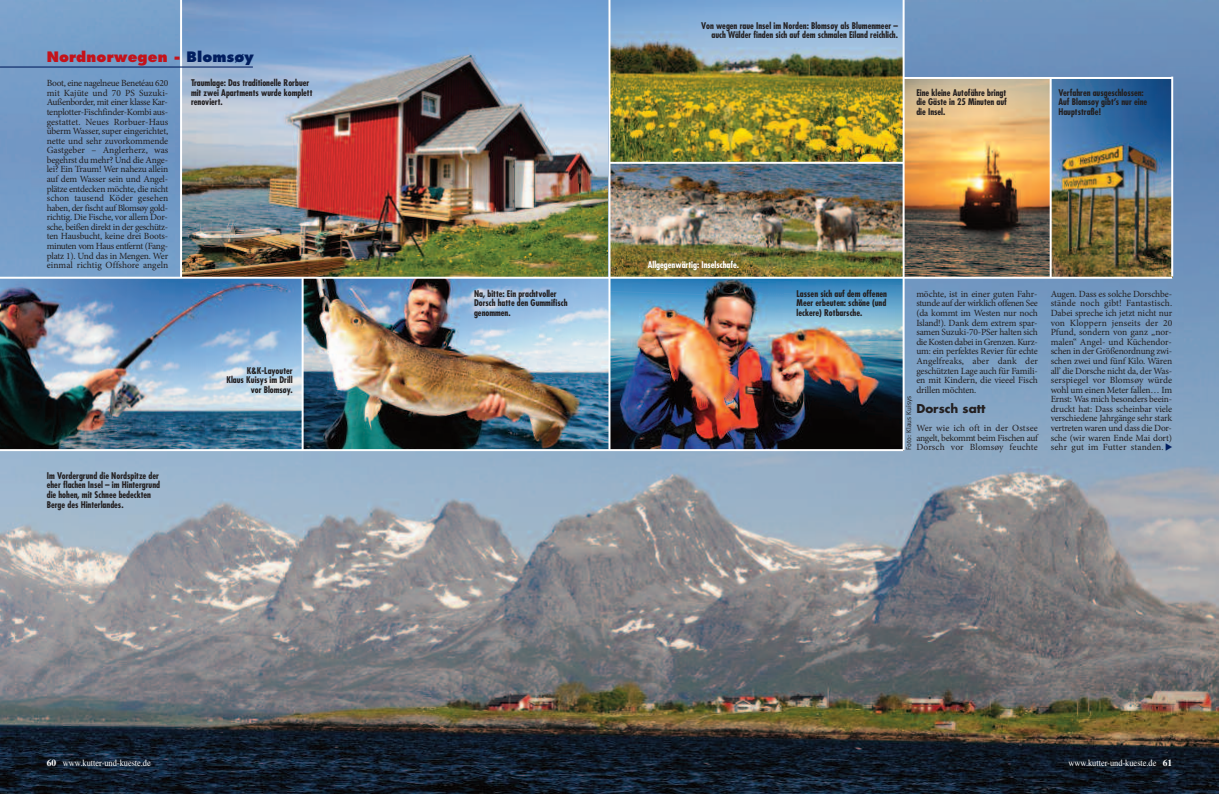
<style>
.page{position:relative;width:1219px;height:794px;background:#fff}
.page>*{position:absolute;margin:0;border:0;box-sizing:border-box;transform-origin:0 0}
.t1{font:800 14px "Futura Std";letter-spacing:.01em;color:#c4121a}
.t2{font:700 11.9px "Futura Std";color:#231f20}
.t3{font:9.5px/9.6px "Minion Pro";letter-spacing:-.01em;color:#231f20;text-align:justify}
.t4{font:9.5px "Times LT Std";letter-spacing:-.01em;color:#fff;scale:.9 1}
.t5{font:700 condensed 9px/9.6px "Futura Std";color:#231f20}
.t6{font:700 condensed 9px "Futura Std";color:#fff}
.t7{font:7px "Meta";color:#231f20}
.s1{color:#011e5f}
.s2{font-weight:700}
</style>
<div class="page">
<img style="left:0;top:0;width:1219px;height:794px">
<img style="left:610px;top:0;width:293px;height:162px">
<img style="left:0;top:279px;width:903px;height:170px">
<img style="left:905px;top:79px;width:267px;height:198px">
<img style="left:610px;top:164px;width:292px;height:113px">
<img style="left:182px;top:0;width:426px;height:277px">
<hr style="left:0;top:449px;width:904px;height:2px;background:#fff">
<hr style="left:0;top:277px;width:1172px;height:2px;background:#fff">
<hr style="left:609px;top:162px;width:295px;height:2px;background:#fff">
<hr style="left:904px;top:77px;width:268px;height:2px;background:#fff">
<hr style="left:608px;top:0;width:2px;height:450px;background:#fff">
<hr style="left:903px;top:0;width:2px;height:450px;background:#fff">
<hr style="left:180px;top:0;width:2px;height:278px;background:#fff">
<hr style="left:1050px;top:78px;width:2px;height:200px;background:#fff">
<hr style="left:1171px;top:77px;width:2px;height:199px;background:#fff">
<hr style="left:302px;top:278px;width:2px;height:172px;background:#fff">
<hr style="left:0;top:66px;width:253px;height:2px;background:#011e5f">
<svg style="left:1166px;top:444px;width:6px;height:7px"></svg>
<h1 class="t1" style="left:47px;top:50px;width:209px">Nordnorwegen - <span class="s1">Blomsøy</span></h1>
<p class="t5" style="left:191px;top:79px;width:123px">Traumlage: Das traditionelle Rorbuer mit zwei Apartments wurde komplett renoviert.</p>
<p class="t3" style="left:47px;top:79px;width:123px">Boot, eine nagelneue Benetéau 620 mit Kajüte und 70 PS Suzuki-Außenborder, mit einer klasse Kar&shy;tenplotter-Fischfinder-Kombi aus&shy;gestattet. Neues Rorbuer-Haus überm Wasser, super eingerichtet, nette und sehr zuvorkommende Gastgeber – Anglerherz, was begehrst du mehr? Und die Ange&shy;lei? Ein Traum! Wer nahezu allein auf dem Wasser sein und Angel&shy;plätze entdecken möchte, die nicht schon tausend Köder gesehen haben, der fischt auf Blomsøy gold&shy;richtig. Die Fische, vor allem Dor&shy;sche, beißen direkt in der geschütz&shy;ten Hausbucht, keine drei Boots&shy;minuten vom Haus entfernt (Fang&shy;platz 1). Und das in Mengen. Wer einmal richtig Offshore angeln</p>
<p class="t5" style="left:47px;top:471px;width:115px">Im Vordergrund die Nordspitze der eher flachen Insel – im Hintergrund die hohen, mit Schnee bedeckten<br>Berge des Hinterlandes.</p>
<p class="t5" style="left:226px;top:366px;width:68px;text-align:right">K&amp;K-Layouter<br>Klaus Kuisys im Drill vor Blomsøy.</p>
<p class="t5" style="left:701px;top:21px;width:198px;text-align:right">Von wegen raue Insel im Norden: Blomsøy als Blumenmeer – auch Wälder finden sich auf dem schmalen Eiland reichlich.</p>
<p class="t5" style="left:916px;top:88px;width:92px;text-align:justify">Eine kleine Autofähre bringt die Gäste in 25 Minuten auf die Insel.</p>
<p class="t5" style="left:1058px;top:88px;width:90px">Verfahren ausgeschlossen:<br>Auf Blomsøy gibt’s nur eine<br>Hauptstraße!</p>
<p class="t6" style="left:648px;top:261px;width:93px">Allgegenwärtig: Inselschafe.</p>
<p class="t5" style="left:474px;top:289px;width:95px">Na, bitte: Ein prachtvoller<br>Dorsch hatte den Gummifisch genommen.</p>
<p class="t5" style="left:797px;top:289px;width:92px;text-align:justify">Lassen sich auf dem offenen Meer erbeuten: schöne (und leckere) Rotbarsche.</p>
<p class="t3" style="left:916px;top:290px;width:123px">möchte, ist in einer guten Fahr&shy;stunde auf der wirklich offenen See (da kommt im Westen nur noch Island!). Dank dem extrem spar&shy;samen Suzuki-70-PSer halten sich die Kosten dabei in Grenzen. Kurz&shy;um: ein perfektes Revier für echte Angelfreaks, aber dank der geschützten Lage auch für Famili&shy;en mit Kindern, die vieeel Fisch drillen möchten.</p>
<p class="t2" style="left:916px;top:403px;width:71px">Dorsch satt</p>
<p class="t3" style="left:916px;top:424px;width:123px">Wer wie ich oft in der Ostsee angelt, bekommt beim Fischen auf Dorsch vor Blomsøy feuchte</p>
<p class="t7" style="left:904px;top:450px;width:56px;rotate:-90deg">Foto: Klaus Kuisys</p>
<p class="t3" style="left:1051px;top:290px;width:123px">Augen. Dass es solche Dorschbe&shy;stände noch gibt! Fantastisch.<br>Dabei spreche ich jetzt nicht nur von Kloppern jenseits der 20<br>Pfund, sondern von ganz „nor&shy;malen“ Angel- und Küchendor&shy;schen in der Größenordnung zwi&shy;schen zwei und fünf Kilo. Wären all’ die Dorsche nicht da, der Was&shy;serspiegel vor Blomsøy würde wohl um einen Meter fallen… Im Ernst: Was mich besonders beein&shy;druckt hat: Dass scheinbar viele verschiedene Jahrgänge sehr stark vertreten waren und dass die Dor&shy;sche (wir waren Ende Mai dort) sehr gut im Futter standen.</p>
<p class="t4" style="left:47px;top:759px;width:117px"><span class="s2">60</span> www.kutter-und-kueste.de</p>
<p class="t4" style="left:1068px;top:759px;width:117px">www.kutter-und-kueste.de <span class="s2">61</span></p>
</div>
